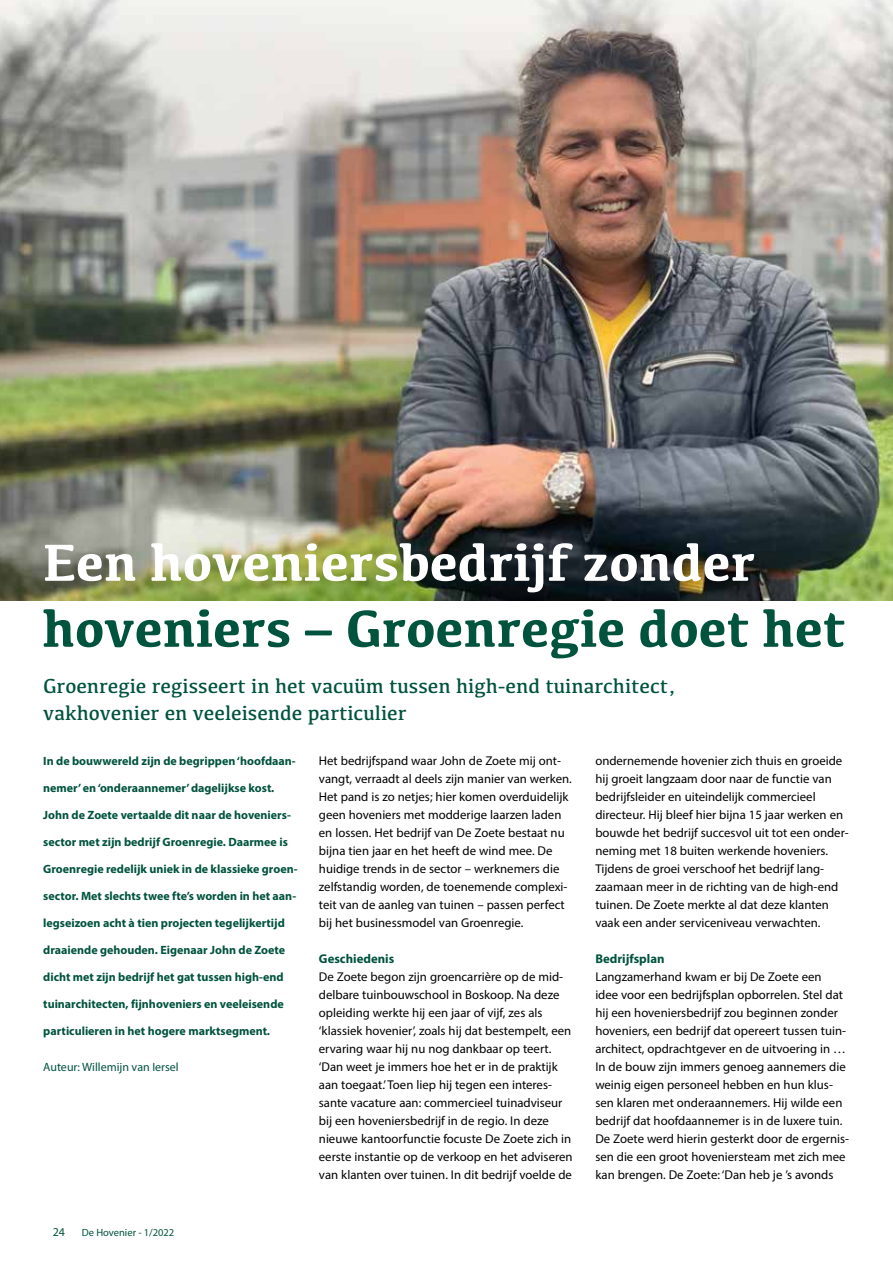
<style>
.page{position:relative;width:893px;height:1263px;background:#fff}
.page>*{position:absolute;margin:0;border:0;box-sizing:border-box;transform-origin:0 0}
.t1{font:700 54px "Kefa";color:#00533d}
.t2{font:700 54px "Kefa";color:#fff}
.t3{font:21px/27px "Kefa";color:#00533d}
.t4{font:12.75px/18px "Myriad Pro";color:#000}
.t5{font:700 12.75px "Myriad Pro";color:#00533d}
.t6{font:700 12px "Myriad Pro";color:#00533d}
.t7{font:12px "Myriad Pro";color:#00533d}
.t8{font:10.5px "Myriad Pro";color:#00533d}
</style>
<div class="page">
<img style="left:0;top:0;width:893px;height:600px">
<h1 class="t2" style="left:43px;top:526px;width:714px">Een hoveniersbedrijf zonder</h1>
<h1 class="t1" style="left:43px;top:592px;width:804px">hoveniers – Groenregie doet het</h1>
<h2 class="t3" style="left:43px;top:672px;width:634px">Groenregie regisseert in het vacuüm tussen high-end tuinarchitect, vakhovenier en veeleisende particulier</h2>
<p class="t6" style="left:43px;top:753px;width:254px">In de bouwwereld zijn de begrippen ‘hoofdaan-</p>
<p class="t6" style="left:43px;top:780px;width:233px">nemer’ en ‘onderaannemer’ dagelijkse kost.</p>
<p class="t6" style="left:43px;top:807px;width:249px">John de Zoete vertaalde dit naar de hoveniers-</p>
<p class="t6" style="left:43px;top:834px;width:246px">sector met zijn bedrijf Groenregie. Daarmee is</p>
<p class="t6" style="left:43px;top:861px;width:256px">Groenregie redelijk uniek in de klassieke groen-</p>
<p class="t6" style="left:43px;top:888px;width:254px">sector. Met slechts twee fte’s worden in het aan-</p>
<p class="t6" style="left:43px;top:915px;width:243px">legseizoen acht à tien projecten tegelijkertijd</p>
<p class="t6" style="left:43px;top:942px;width:243px">draaiende gehouden. Eigenaar John de Zoete</p>
<p class="t6" style="left:43px;top:969px;width:242px">dicht met zijn bedrijf het gat tussen high-end</p>
<p class="t6" style="left:43px;top:996px;width:242px">tuinarchitecten, fijnhoveniers en veeleisende</p>
<p class="t6" style="left:43px;top:1023px;width:228px">particulieren in het hogere marktsegment.</p>
<p class="t7" style="left:43px;top:1060px;width:137px">Auteur: Willemijn van Iersel</p>
<p class="t7" style="left:53px;top:1224px;width:14px">24</p>
<p class="t8" style="left:82px;top:1226px;width:94px">De Hovenier - 1/2022</p>
<p class="t4" style="left:319px;top:752px;width:254px">Het bedrijfspand waar John de Zoete mij ont&shy;vangt, verraadt al deels zijn manier van werken.<br>Het pand is zo netjes; hier komen overduidelijk geen hoveniers met modderige laarzen laden en lossen. Het bedrijf van De Zoete bestaat nu bijna tien jaar en het heeft de wind mee. De huidige trends in de sector – werknemers die zelfstandig worden, de toenemende complexi&shy;teit van de aanleg van tuinen – passen perfect bij het businessmodel van Groenregie.</p>
<p class="t5" style="left:319px;top:950px;width:77px">Geschiedenis</p>
<p class="t4" style="left:319px;top:968px;width:255px">De Zoete begon zijn groencarrière op de mid&shy;delbare tuinbouwschool in Boskoop. Na deze opleiding werkte hij een jaar of vijf, zes als ‘klassiek hovenier’, zoals hij dat bestempelt, een ervaring waar hij nu nog dankbaar op teert. ‘Dan weet je immers hoe het er in de praktijk aan toegaat.’ Toen liep hij tegen een interes&shy;sante vacature aan: commercieel tuinadviseur bij een hoveniersbedrijf in de regio. In deze nieuwe kantoorfunctie focuste De Zoete zich in eerste instantie op de verkoop en het adviseren van klanten over tuinen. In dit bedrijf voelde de</p>
<p class="t4" style="left:595px;top:752px;width:255px">ondernemende hovenier zich thuis en groeide hij groeit langzaam door naar de functie van bedrijfsleider en uiteindelijk commercieel directeur. Hij bleef hier bijna 15 jaar werken en bouwde het bedrijf succesvol uit tot een onder&shy;neming met 18 buiten werkende hoveniers.<br>Tijdens de groei verschoof het bedrijf lang&shy;zaamaan meer in de richting van de high-end tuinen. De Zoete merkte al dat deze klanten vaak een ander serviceniveau verwachten.</p>
<p class="t5" style="left:595px;top:950px;width:71px">Bedrijfsplan</p>
<p class="t4" style="left:595px;top:968px;width:255px">Langzamerhand kwam er bij De Zoete een<br>idee voor een bedrijfsplan opborrelen. Stel dat hij een hoveniersbedrijf zou beginnen zonder hoveniers, een bedrijf dat opereert tussen tuin&shy;architect, opdrachtgever en de uitvoering in … In de bouw zijn immers genoeg aannemers die weinig eigen personeel hebben en hun klus&shy;sen klaren met onderaannemers. Hij wilde een bedrijf dat hoofdaannemer is in de luxere tuin.<br>De Zoete werd hierin gesterkt door de ergernis&shy;sen die een groot hoveniersteam met zich mee kan brengen. De Zoete: ‘Dan heb je ’s avonds</p>
</div>
